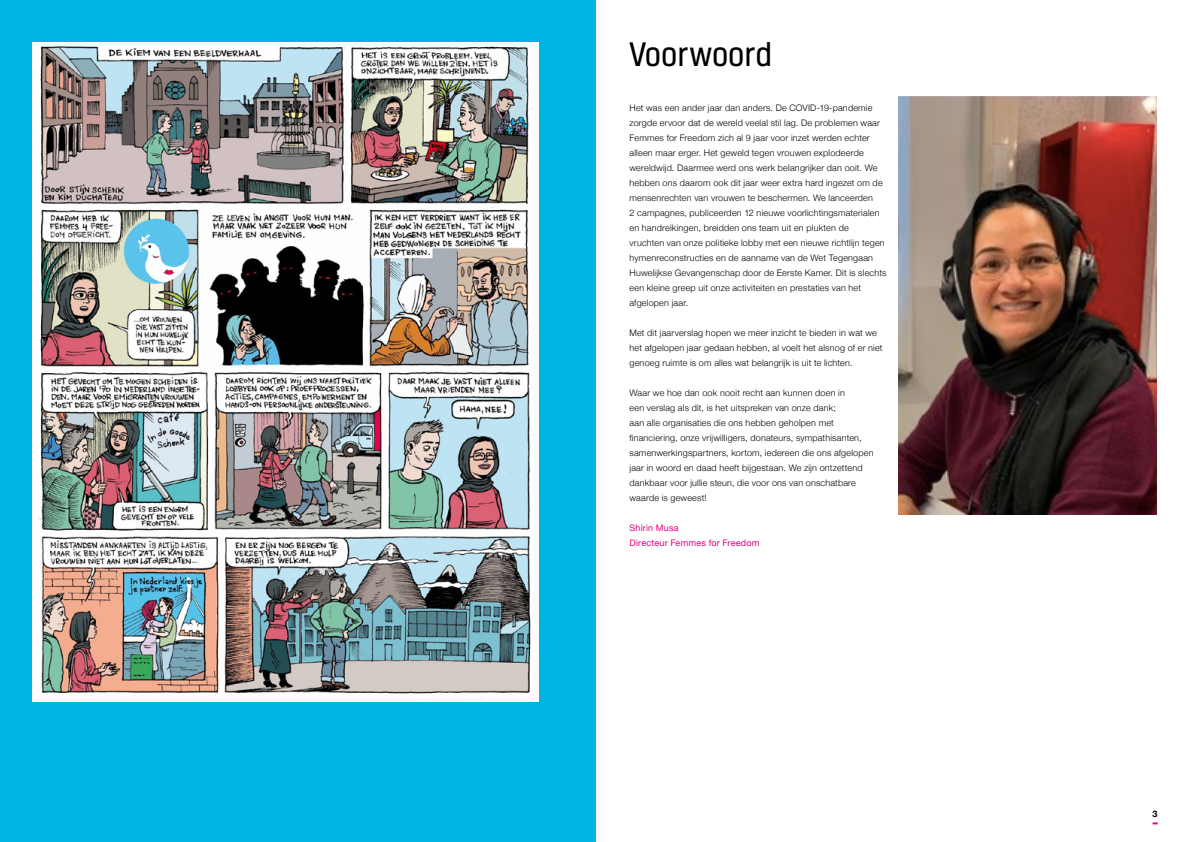
<style>
.page{position:relative;width:1191px;height:842px;background:#fff}
.page>*{position:absolute;margin:0;border:0;box-sizing:border-box;transform-origin:0 0}
.t1{font:31px "Kelson";color:#000}
.t2{font:300 9px/15px "Helvetica Neue";letter-spacing:.02em;color:#000}
.t3{font:9px/15px "Helvetica Neue";letter-spacing:.02em;color:#e6007d}
.t4{font:700 9px "Helvetica Neue";color:#000}
</style>
<div class="page">
<div style="left:0;top:0;width:595px;height:842px;background:#00b5e5"></div>
<img style="left:33px;top:43px;width:505px;height:658px">
<img style="left:899px;top:96px;width:258px;height:418px">
<h1 class="t1" style="left:629px;top:34px;width:144px">Voorwoord</h1>
<p class="t2" style="left:629px;top:100px;width:258px">Het was een ander jaar dan anders. De COVID-19-pandemie zorgde ervoor dat de wereld veelal stil lag. De problemen waar Femmes for Freedom zich al 9 jaar voor inzet werden echter alleen maar erger. Het geweld tegen vrouwen explodeerde wereldwijd. Daarmee werd ons werk belangrijker dan ooit. We hebben ons daarom ook dit jaar weer extra hard ingezet om de mensenrechten van vrouwen te beschermen. We lanceerden<br>2 campagnes, publiceerden 12 nieuwe voorlichtingsmaterialen en handreikingen, breidden ons team uit en plukten de<br>vruchten van onze politieke lobby met een nieuwe richtlijn tegen hymenreconstructies en de aanname van de Wet Tegengaan Huwelijkse Gevangenschap door de Eerste Kamer. Dit is slechts een kleine greep uit onze activiteiten en prestaties van het afgelopen jaar.</p>
<p class="t2" style="left:629px;top:325px;width:254px">Met dit jaarverslag hopen we meer inzicht te bieden in wat we het afgelopen jaar gedaan hebben, al voelt het alsnog of er niet genoeg ruimte is om alles wat belangrijk is uit te lichten.</p>
<p class="t2" style="left:629px;top:385px;width:245px">Waar we hoe dan ook nooit recht aan kunnen doen in<br>een verslag als dit, is het uitspreken van onze dank;<br>aan alle organisaties die ons hebben geholpen met financiering, onze vrijwilligers, donateurs, sympathisanten, samenwerkingspartners, kortom, iedereen die ons afgelopen jaar in woord en daad heeft bijgestaan. We zijn ontzettend dankbaar voor jullie steun, die voor ons van onschatbare waarde is geweest!</p>
<p class="t3" style="left:629px;top:521px;width:131px">Shirin Musa<br>Directeur Femmes for Freedom</p>
<p class="t4" style="left:1152px;top:806px;width:7px">3</p>
</div>
